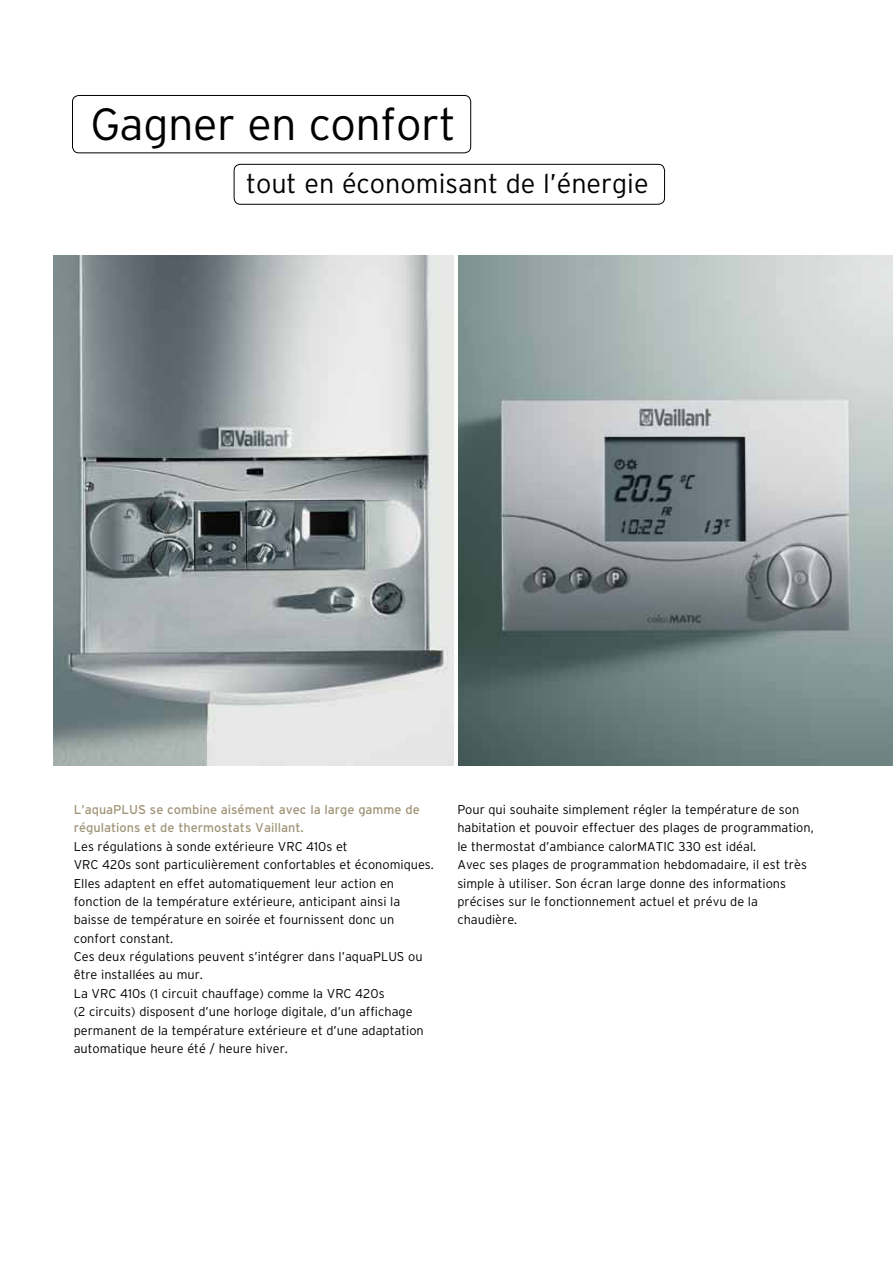
<style>
.page{position:relative;width:893px;height:1263px;background:#fff}
.page>*{position:absolute;margin:0;border:0;box-sizing:border-box;transform-origin:0 0}
.t1{font:300 45px "Interstate";letter-spacing:-.01em;color:#000}
.t2{font:300 27px "Interstate";color:#000}
.t3{font:300 12.75px/18.3px "Interstate";color:#000}
.t4{font:12.75px/18.3px "Interstate";color:#a19579}
</style>
<div class="page">
<img style="left:458px;top:255px;width:435px;height:510px">
<img style="left:54px;top:255px;width:400px;height:510px">
<div style="left:72px;top:95px;width:399px;height:58px;border:1px solid #000;border-radius:6px"></div>
<div style="left:234px;top:164px;width:431px;height:40px;border:1px solid #000;border-radius:6px"></div>
<h1 class="t1" style="left:90px;top:98px;width:367px">Gagner en confort</h1>
<h2 class="t2" style="left:246px;top:169px;width:404px">tout en économisant de l’énergie</h2>
<p class="t4" style="left:74px;top:800px;width:347px">L’aquaPLUS se combine aisément avec la large gamme de régulations et de thermostats Vaillant.</p>
<p class="t3" style="left:74px;top:837px;width:362px">Les régulations à sonde extérieure VRC 410s et<br>VRC 420s sont particulièrement confortables et économiques.<br>Elles adaptent en effet automatiquement leur action en fonction de la température extérieure, anticipant ainsi la baisse de température en soirée et fournissent donc un confort constant.<br>Ces deux régulations peuvent s’intégrer dans l’aquaPLUS ou être installées au mur.<br>La VRC 410s (1 circuit chauffage) comme la VRC 420s<br>(2 circuits) disposent d’une horloge digitale, d’un affichage permanent de la température extérieure et d’une adaptation automatique heure été / heure hiver.</p>
<p class="t3" style="left:457px;top:800px;width:358px">Pour qui souhaite simplement régler la température de son habitation et pouvoir effectuer des plages de programmation, le thermostat d’ambiance calorMATIC 330 est idéal.<br>Avec ses plages de programmation hebdomadaire, il est très simple à utiliser. Son écran large donne des informations précises sur le fonctionnement actuel et prévu de la chaudière.</p>
</div>
